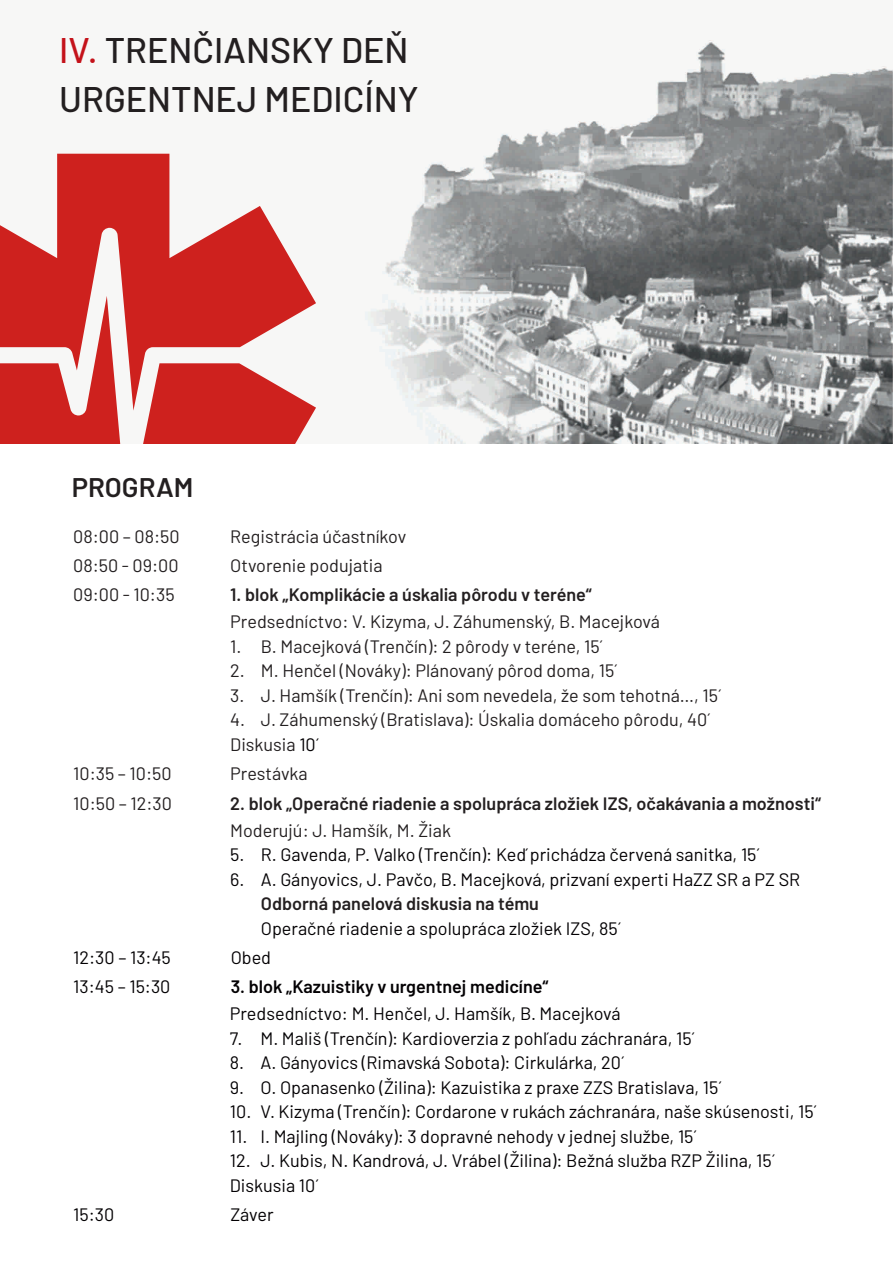
<style>
.page{position:relative;width:893px;height:1263px;background:#fff}
.page>*{position:absolute;margin:0;border:0;box-sizing:border-box;transform-origin:0 0}
.t1{font:500 35.7px/48.6px "Barlow";color:#231f20}
.t2{font:600 27px "Barlow";color:#231f20}
.t3{font:18px/24.5px "Barlow";color:#030003}
.t4{font:18px "Barlow";color:#231f20}
.t5{font:600 18px "Barlow";color:#231f20}
.t6{font:600 18px "Barlow";color:#030003}
.s1{color:#c4121a}
.s2{color:#030003}
</style>
<div class="page">
<img style="left:57px;top:40px;width:836px;height:404px">
<svg style="left:0;top:154px;width:316px;height:290px;fill:#ce211e"></svg>
<h1 class="t1" style="left:59px;top:25px;width:361px"><span class="s1">IV.</span> TRENČIANSKY DEŇ<br>URGENTNEJ MEDICÍNY</h1>
<h2 class="t2" style="left:72px;top:470px;width:123px">PROGRAM</h2>
<p class="t4" style="left:73px;top:524px;width:108px">08:00 – 08:50</p>
<p class="t4" style="left:230px;top:524px;width:177px">Registrácia účastníkov</p>
<p class="t4" style="left:73px;top:554px;width:107px">08:50 - 09:00</p>
<p class="t4" style="left:230px;top:554px;width:154px">Otvorenie podujatia</p>
<p class="t4" style="left:73px;top:583px;width:103px">09:00 - 10:35</p>
<p class="t5" style="left:230px;top:583px;width:363px">1. blok „Komplikácie a úskalia pôrodu v teréne“</p>
<p class="t4" style="left:230px;top:610px;width:431px">Predsedníctvo: V. Kizyma, J. Záhumenský, B. Macejková</p>
<p class="t4" style="left:230px;top:635px;width:374px">1. B. Macejková (Trenčín): 2 pôrody v teréne, 15´</p>
<p class="t4" style="left:230px;top:659px;width:389px">2. M. Henčel (Nováky): Plánovaný pôrod doma, 15´</p>
<p class="t4" style="left:230px;top:684px;width:493px">3. J. Hamšík (Trenčín): Ani som nevedela, že som tehotná…, 15´</p>
<p class="t4" style="left:230px;top:708px;width:482px">4. J. Záhumenský (Bratislava): Úskalia domáceho pôrodu, 40´</p>
<p class="t4" style="left:230px;top:733px;width:91px">Diskusia <span class="s2">10´</span></p>
<p class="t4" style="left:73px;top:762px;width:100px">10:35 – 10:50</p>
<p class="t4" style="left:230px;top:762px;width:79px">Prestávka</p>
<p class="t4" style="left:73px;top:791px;width:100px">10:50 – 12:30</p>
<p class="t5" style="left:230px;top:791px;width:592px">2. blok „Operačné riadenie a spolupráca zložiek IZS, očakávania a možnosti“</p>
<p class="t4" style="left:230px;top:818px;width:222px">Moderujú: J. Hamšík, M. Žiak</p>
<p class="t3" style="left:230px;top:842px;width:531px">5. R. Gavenda, P. Valko (Trenčín): Keď prichádza červená sanitka, 15´</p>
<p class="t3" style="left:230px;top:866px;width:571px">6. A. Gányovics, J. Pavčo, B. Macejková, prizvaní experti HaZZ SR a PZ SR</p>
<p class="t5" style="left:261px;top:892px;width:280px">Odborná panelová diskusia na tému</p>
<p class="t3" style="left:261px;top:915px;width:362px">Operačné riadenie a spolupráca zložiek IZS, 85´</p>
<p class="t3" style="left:73px;top:944px;width:99px">12:30 – 13:45</p>
<p class="t3" style="left:231px;top:944px;width:42px">Obed</p>
<p class="t3" style="left:73px;top:974px;width:99px">13:45 – 15:30</p>
<p class="t6" style="left:231px;top:975px;width:319px">3. blok „Kazuistiky v urgentnej medicíne“</p>
<p class="t3" style="left:230px;top:1001px;width:392px">Predsedníctvo: M. Henčel, J. Hamšík, B. Macejková</p>
<p class="t3" style="left:230px;top:1025px;width:467px">7. M. Mališ (Trenčín): Kardioverzia z pohľadu záchranára, 15´</p>
<p class="t3" style="left:230px;top:1050px;width:396px">8. A. Gányovics (Rimavská Sobota): Cirkulárka, 20´</p>
<p class="t3" style="left:230px;top:1074px;width:494px">9. O. Opanasenko (Žilina): Kazuistika z praxe ZZS Bratislava, 15´</p>
<p class="t3" style="left:230px;top:1099px;width:589px">10. V. Kizyma (Trenčín): Cordarone v rukách záchranára, naše skúsenosti, 15´</p>
<p class="t3" style="left:230px;top:1123px;width:469px">11. I. Majling (Nováky): 3 dopravné nehody v jednej službe, 15´</p>
<p class="t3" style="left:230px;top:1148px;width:547px">12. J. Kubis, N. Kandrová, J. Vrábel (Žilina): Bežná služba RZP Žilina, 15´<br>Diskusia 10´</p>
<p class="t3" style="left:73px;top:1202px;width:43px">15:30</p>
<p class="t3" style="left:230px;top:1202px;width:45px">Záver</p>
</div>
